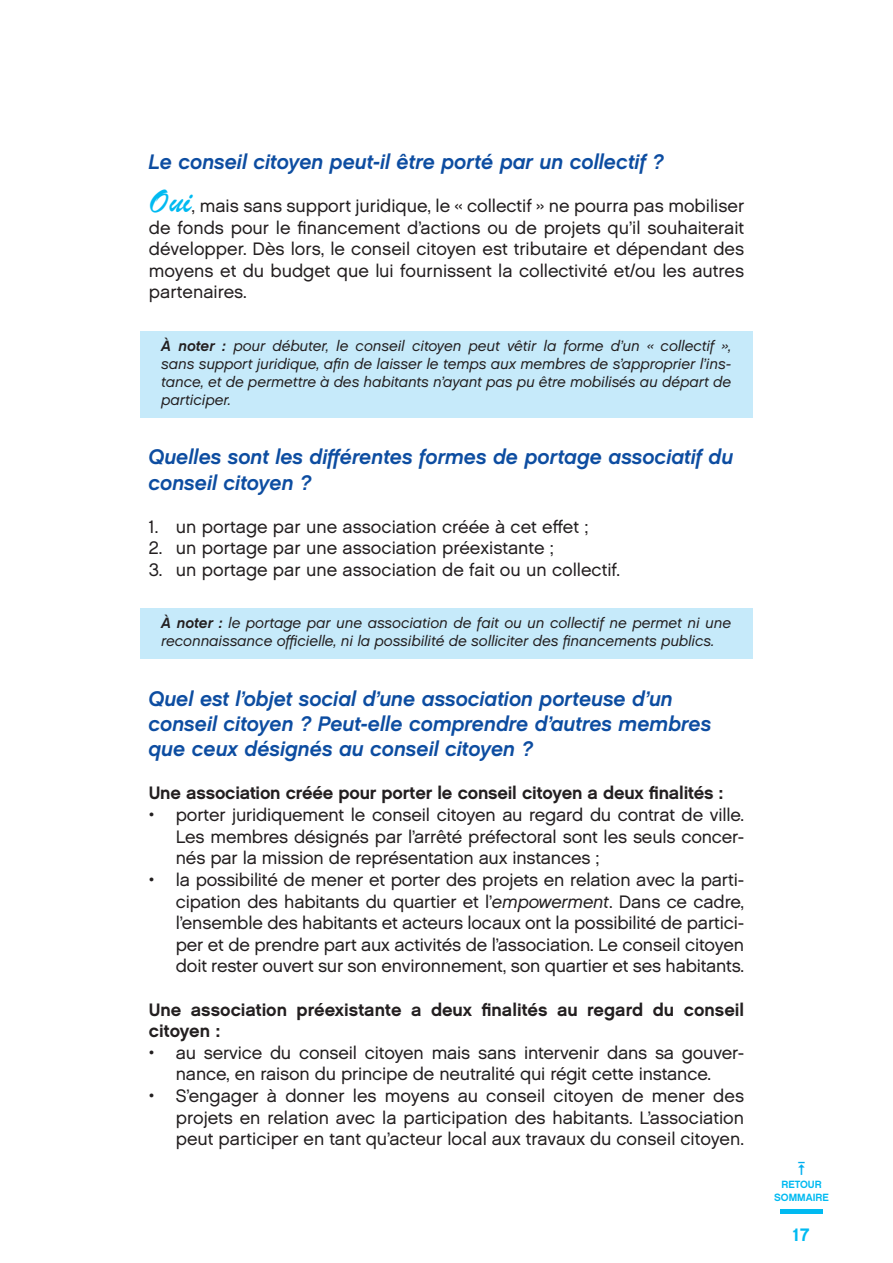
<style>
.page{position:relative;width:893px;height:1263px;background:#fff}
.page>*{position:absolute;margin:0;border:0;box-sizing:border-box;transform-origin:0 0}
.t1{font:21px/25.2px "Chalet Oblique New York";color:#0d4da1}
.t2{font:18px/21.6px "Chalet London Nineteen Sixty";letter-spacing:-.01em;color:#231f20;text-align:justify}
.t3{font:18px/21.6px "Chalet New York Nineteen Sixty";letter-spacing:-.005em;color:#231f20}
.t4{font:18px "Chalet New York Nineteen Sixty";color:#00baf1}
.t5{font:15px/18px "Chalet Oblique London";color:#231f20;text-align:justify}
.t6{font:10.5px/12.6px "Chalet New York Nineteen Sixty";color:#00baf1;text-align:center}
.s1{font-family:"Brush Script";font-size:36px;color:#00baf1}
.s2{font-family:"Chalet Oblique New York"}
.s3{font-family:"Chalet Oblique London"}
</style>
<div class="page">
<hr style="left:780px;top:1209px;width:42px;height:4px;background:#00baf1">
<div style="left:140px;top:331px;width:613px;height:86px;background:#c6eafa"></div>
<div style="left:140px;top:609px;width:613px;height:50px;background:#c6eafa"></div>
<p class="t1" style="left:149px;top:149px;width:517px">Le conseil citoyen peut-il être porté par un collectif ?</p>
<p class="t2" style="left:149px;top:195px;width:597px"><span class="s1">Oui</span>, mais sans support juridique, le « collectif » ne pourra pas mobiliser de fonds pour le financement d’actions ou de projets qu’il souhaiterait développer. Dès lors, le conseil citoyen est tributaire et dépendant des moyens et du budget que lui fournissent la collectivité et/ou les autres partenaires.</p>
<p class="t5" style="left:162px;top:336px;width:571px"><span class="s2">À noter :</span> pour débuter, le conseil citoyen peut vêtir la forme d’un « collectif », sans support juridique, afin de laisser le temps aux membres de s’approprier l’ins&shy;tance, et de permettre à des habitants n’ayant pas pu être mobilisés au départ de participer.</p>
<p class="t1" style="left:149px;top:444px;width:586px">Quelles sont les différentes formes de portage associatif du conseil citoyen ?</p>
<p class="t2" style="left:149px;top:516px;width:441px">1. un portage par une association créée à cet effet ;</p>
<p class="t2" style="left:149px;top:537px;width:407px">2. un portage par une association préexistante ;</p>
<p class="t2" style="left:149px;top:559px;width:473px">3. un portage par une association de fait ou un collectif.</p>
<p class="t5" style="left:162px;top:614px;width:571px"><span class="s2">À noter :</span> le portage par une association de fait ou un collectif ne permet ni une reconnaissance officielle, ni la possibilité de solliciter des financements publics.</p>
<p class="t1" style="left:149px;top:686px;width:564px">Quel est l’objet social d’une association porteuse d’un conseil citoyen ? Peut-elle comprendre d’autres membres que ceux désignés au conseil citoyen ?</p>
<p class="t3" style="left:149px;top:782px;width:576px">Une association créée pour porter le conseil citoyen a deux finalités :</p>
<p class="t2" style="left:176px;top:804px;width:570px;text-indent:-27px">• porter juridiquement le conseil citoyen au regard du contrat de ville.<br>Les membres désignés par l’arrêté préfectoral sont les seuls concer&shy;nés par la mission de représentation aux instances ;</p>
<p class="t2" style="left:176px;top:869px;width:570px;text-indent:-27px">• la possibilité de mener et porter des projets en relation avec la parti&shy;cipation des habitants du quartier et l’<span class="s3">empowerment</span>. Dans ce cadre, l’ensemble des habitants et acteurs locaux ont la possibilité de partici&shy;per et de prendre part aux activités de l’association. Le conseil citoyen doit rester ouvert sur son environnement, son quartier et ses habitants.</p>
<p class="t3" style="left:149px;top:998px;width:597px">Une association préexistante a deux finalités au regard du conseil citoyen :</p>
<p class="t2" style="left:149px;top:1041px;width:597px;text-align:center">• au service du conseil citoyen mais sans intervenir dans sa gouver&shy;nance, en raison du principe de neutralité qui régit cette instance.</p>
<p class="t2" style="left:176px;top:1085px;width:570px;text-indent:-27px">• S’engager à donner les moyens au conseil citoyen de mener des projets en relation avec la participation des habitants. L’association peut participer en tant qu’acteur local aux travaux du conseil citoyen.</p>
<p class="t6" style="left:774px;top:1178px;width:56px">RETOUR<br>SOMMAIRE</p>
<p class="t4" style="left:793px;top:1223px;width:18px">17</p>
</div>
